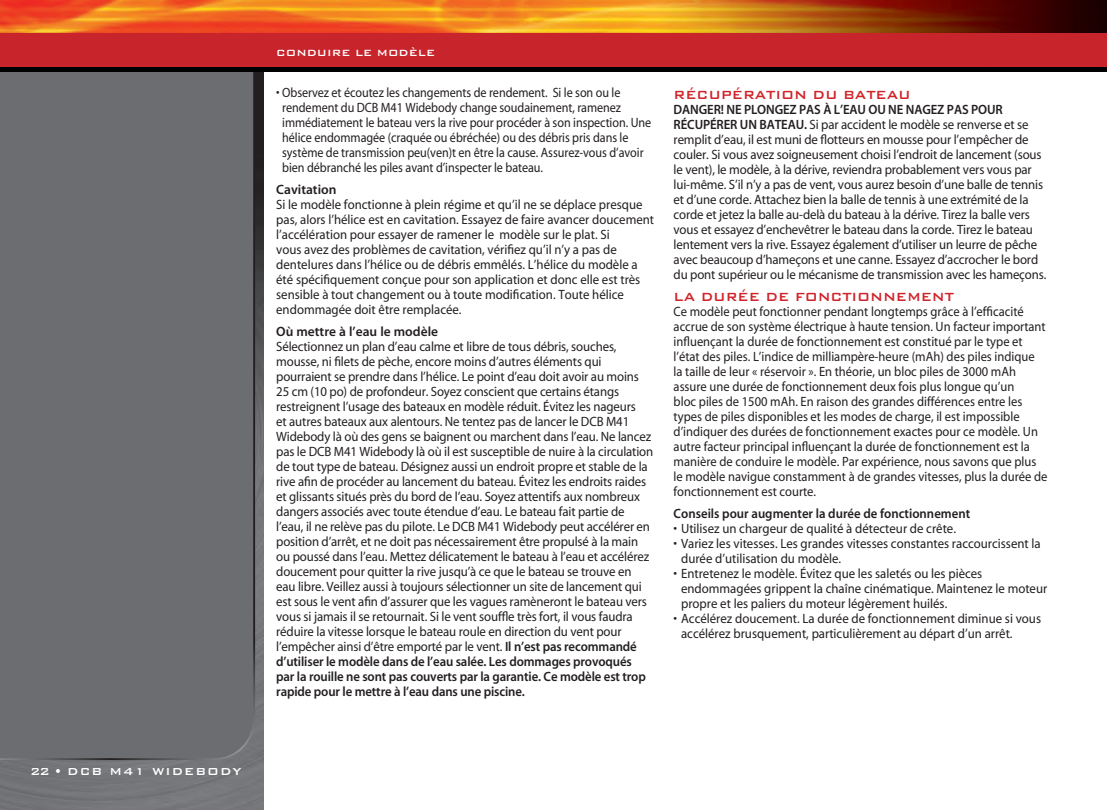
<style>
.page{position:relative;width:1107px;height:810px;background:#fff}
.page>*{position:absolute;margin:0;border:0;box-sizing:border-box;transform-origin:0 0}
.t1{font:15.75px "Bank Gothic Medium BT";letter-spacing:-.01em;color:#d1232a;scale:.95 1}
.t2{font:13.5px/15px "Myriad";letter-spacing:-.005em;color:#231f20;scale:.95 1}
.t3{font:13.5px/15px "Myriad";letter-spacing:-.005em;color:#231f20;scale:.93 1}
.t4{font:13.5px/15px "Myriad";letter-spacing:-.005em;color:#231f20;scale:.9 1}
.t5{font:600 13.5px "Myriad";color:#231f20;scale:.95 1}
.t6{font:600 13.5px "Myriad";color:#231f20}
.t7{font:13.5px "Bank Gothic Medium BT";letter-spacing:.075em;color:#fff}
.t8{font:12px "Bank Gothic Medium BT";color:#fff}
.s1{font-weight:600}
</style>
<div class="page">
<img style="left:0;top:71px;width:263px;height:739px">
<div style="left:0;top:71px;width:256px;height:690px;background:#6c6d70"></div>
<img style="left:0;top:0;width:1107px;height:71px">
<div style="left:0;top:33px;width:1107px;height:34px;background:#c8242b"></div>
<p class="t7" style="left:30px;top:764px;width:213px">22 • DCB M41 WIDEBODY</p>
<p class="t8" style="left:276px;top:46px;width:160px">CONDUIRE LE MODÈLE</p>
<p class="t4" style="left:282px;top:86px;width:412px;text-indent:-6px">• Observez et écoutez les changements de rendement. Si le son ou le rendement du DCB M41 Widebody change soudainement, ramenez immédiatement le bateau vers la rive pour procéder à son inspection. Une hélice endommagée (craquée ou ébréchée) ou des débris pris dans le système de transmission peu(ven)t en être la cause. Assurez-vous d’avoir bien débranché les piles avant d’inspecter le bateau.</p>
<p class="t6" style="left:276px;top:183px;width:62px">Cavitation</p>
<p class="t2" style="left:276px;top:198px;width:399px">Si le modèle fonctionne à plein régime et qu’il ne se déplace presque pas, alors l’hélice est en cavitation. Essayez de faire avancer doucement l’accélération pour essayer de ramener le modèle sur le plat. Si<br>vous avez des problèmes de cavitation, vérifiez qu’il n’y a pas de dentelures dans l’hélice ou de débris emmêlés. L’hélice du modèle a été spécifiquement conçue pour son application et donc elle est très sensible à tout changement ou à toute modification. Toute hélice endommagée doit être remplacée.</p>
<p class="t6" style="left:276px;top:325px;width:163px">Où mettre à l’eau le modèle</p>
<p class="t2" style="left:276px;top:339px;width:398px">Sélectionnez un plan d’eau calme et libre de tous débris, souches, mousse, ni filets de pèche, encore moins d’autres éléments qui pourraient se prendre dans l’hélice. Le point d’eau doit avoir au moins 25 cm (10 po) de profondeur. Soyez conscient que certains étangs restreignent l’usage des bateaux en modèle réduit. Évitez les nageurs<br>et autres bateaux aux alentours. Ne tentez pas de lancer le DCB M41<br>Widebody là où des gens se baignent ou marchent dans l’eau. Ne lancez pas le DCB M41 Widebody là où il est susceptible de nuire à la circulation de tout type de bateau. Désignez aussi un endroit propre et stable de la rive afin de procéder au lancement du bateau. Évitez les endroits raides et glissants situés près du bord de l’eau. Soyez attentifs aux nombreux dangers associés avec toute étendue d’eau. Le bateau fait partie de l’eau, il ne relève pas du pilote. Le DCB M41 Widebody peut accélérer en position d’arrêt, et ne doit pas nécessairement être propulsé à la main ou poussé dans l’eau. Mettez délicatement le bateau à l’eau et accélérez doucement pour quitter la rive jusqu’à ce que le bateau se trouve en eau libre. Veillez aussi à toujours sélectionner un site de lancement qui est sous le vent afin d’assurer que les vagues ramèneront le bateau vers vous si jamais il se retournait. Si le vent souffle très fort, il vous faudra réduire la vitesse lorsque le bateau roule en direction du vent pour l’empêcher ainsi d’être emporté par le vent. <span class="s1">Il n’est pas recommandé d’utiliser le modèle dans de l’eau salée. Les dommages provoqués par la rouille ne sont pas couverts par la garantie. Ce modèle est trop rapide pour le mettre à l’eau dans une piscine.</span></p>
<p class="t1" style="left:674px;top:87px;width:251px">RÉCUPÉRATION DU BATEAU</p>
<p class="t2" style="left:674px;top:103px;width:394px"><span class="s1">DANGER! NE PLONGEZ PAS À L’EAU OU NE NAGEZ PAS POUR RÉCUPÉRER UN BATEAU.</span> Si par accident le modèle se renverse et se remplit d’eau, il est muni de flotteurs en mousse pour l’empêcher de couler. Si vous avez soigneusement choisi l’endroit de lancement (sous le vent), le modèle, à la dérive, reviendra probablement vers vous par lui-même. S’il n’y a pas de vent, vous aurez besoin d’une balle de tennis et d’une corde. Attachez bien la balle de tennis à une extrémité de la corde et jetez la balle au-delà du bateau à la dérive. Tirez la balle vers vous et essayez d’enchevêtrer le bateau dans la corde. Tirez le bateau lentement vers la rive. Essayez également d’utiliser un leurre de pêche avec beaucoup d’hameçons et une canne. Essayez d’accrocher le bord du pont supérieur ou le mécanisme de transmission avec les hameçons.</p>
<p class="t1" style="left:674px;top:288px;width:297px">LA DURÉE DE FONCTIONNEMENT</p>
<p class="t3" style="left:674px;top:305px;width:404px">Ce modèle peut fonctionner pendant longtemps grâce à l’efficacité accrue de son système électrique à haute tension. Un facteur important influençant la durée de fonctionnement est constitué par le type et l’état des piles. L’indice de milliampère-heure (mAh) des piles indique<br>la taille de leur « réservoir ». En théorie, un bloc piles de 3000 mAh assure une durée de fonctionnement deux fois plus longue qu’un<br>bloc piles de 1500 mAh. En raison des grandes différences entre les types de piles disponibles et les modes de charge, il est impossible d’indiquer des durées de fonctionnement exactes pour ce modèle. Un autre facteur principal influençant la durée de fonctionnement est la manière de conduire le modèle. Par expérience, nous savons que plus le modèle navigue constamment à de grandes vitesses, plus la durée de fonctionnement est courte.</p>
<p class="t5" style="left:674px;top:506px;width:314px">Conseils pour augmenter la durée de fonctionnement</p>
<p class="t2" style="left:674px;top:521px;width:299px">• Utilisez un chargeur de qualité à détecteur de crête.</p>
<p class="t2" style="left:681px;top:536px;width:380px;text-indent:-8px">• Variez les vitesses. Les grandes vitesses constantes raccourcissent la durée d’utilisation du modèle.</p>
<p class="t2" style="left:681px;top:566px;width:387px;text-indent:-8px">• Entretenez le modèle. Évitez que les saletés ou les pièces endommagées grippent la chaîne cinématique. Maintenez le moteur propre et les paliers du moteur légèrement huilés.</p>
<p class="t2" style="left:681px;top:611px;width:380px;text-indent:-8px">• Accélérez doucement. La durée de fonctionnement diminue si vous accélérez brusquement, particulièrement au départ d’un arrêt.</p>
</div>
